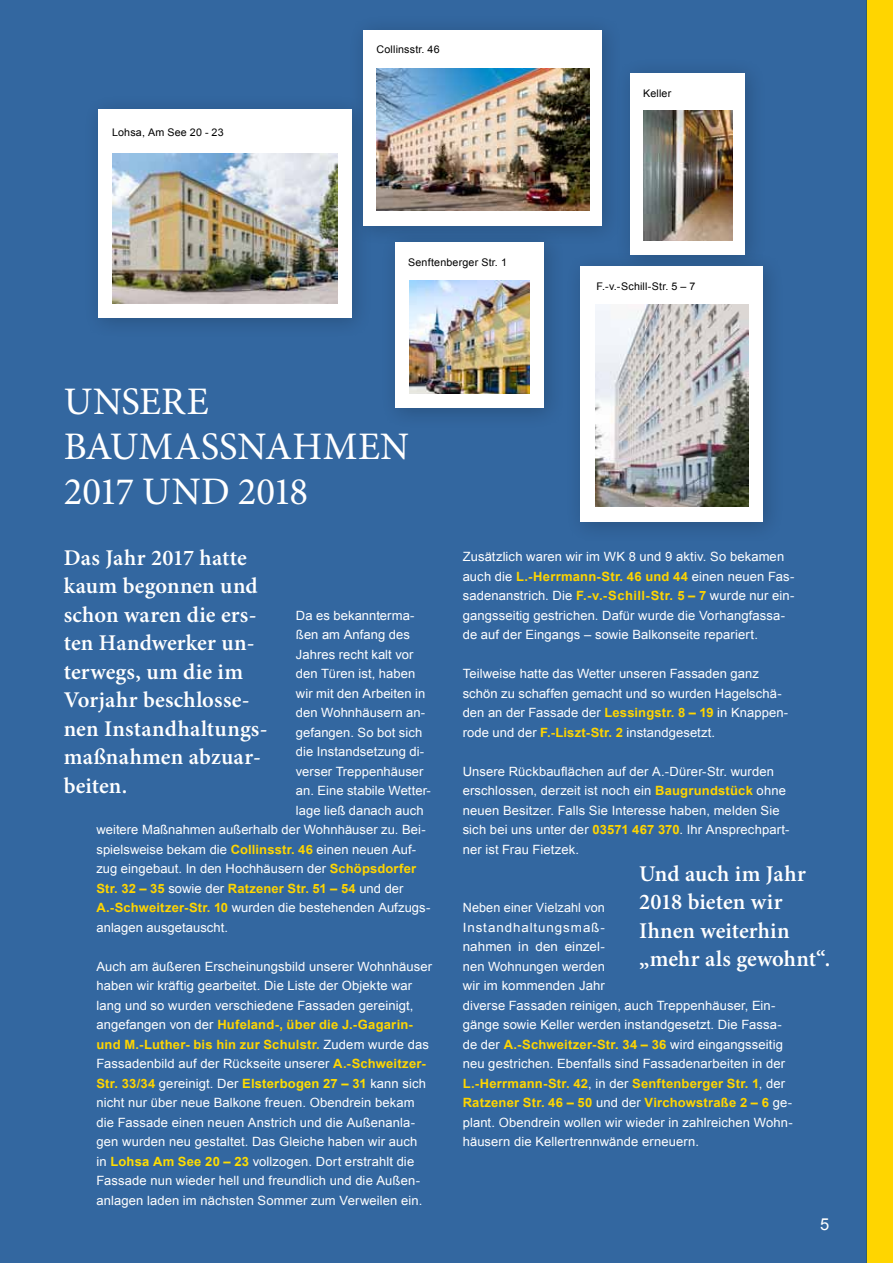
<style>
.page{position:relative;width:893px;height:1263px;background:#fff}
.page>*{position:absolute;margin:0;border:0;box-sizing:border-box;transform-origin:0 0}
.t1{font:39px/45px "Minion Pro";color:#fff}
.t2{font:600 22.5px/28.5px "Minion Pro";letter-spacing:.005em;color:#fff}
.t3{font:16.5px "Arial";color:#fff}
.t4{font:12.75px/19.5px "Arial";letter-spacing:.01em;color:#fff}
.t5{font:700 12.75px "Arial";letter-spacing:.01em;color:#ffd500}
.t6{font:10.5px "Arial";letter-spacing:.02em;color:#000}
.s1{font-weight:700;color:#ffd500}
.s2{font-weight:400;color:#fff}
.s3{font-weight:700;color:#fd0}
</style>
<div class="page">
<div style="left:867px;top:0;width:26px;height:1263px;background:#ffd500"></div>
<div style="left:0;top:0;width:867px;height:1263px;background:#3367a0"></div>
<div style="left:83px;top:94px;width:290px;height:245px;background:#31649b"></div>
<div style="left:98px;top:109px;width:253px;height:209px;background:#fff"></div>
<img style="left:112px;top:153px;width:225px;height:150px">
<div style="left:348px;top:14px;width:276px;height:233px;background:#000;opacity:.2"></div>
<div style="left:363px;top:30px;width:239px;height:195px;background:#fff"></div>
<img style="left:376px;top:68px;width:213px;height:142px">
<div style="left:379px;top:227px;width:187px;height:203px;background:#306299"></div>
<div style="left:395px;top:242px;width:149px;height:166px;background:#fff"></div>
<img style="left:409px;top:281px;width:120px;height:113px">
<div style="left:615px;top:57px;width:152px;height:219px;background:#31649b"></div>
<div style="left:630px;top:73px;width:115px;height:182px;background:#fff"></div>
<img style="left:643px;top:111px;width:89px;height:130px">
<div style="left:565px;top:251px;width:220px;height:293px;background:#000;opacity:.2"></div>
<div style="left:581px;top:267px;width:182px;height:255px;background:#fff"></div>
<img style="left:595px;top:304px;width:153px;height:203px">
<p class="t6" style="left:112px;top:126px;width:113px">Lohsa, Am See 20 - 23</p>
<p class="t6" style="left:376px;top:43px;width:65px">Collinsstr. 46</p>
<p class="t6" style="left:408px;top:256px;width:100px">Senftenberger Str. 1</p>
<h1 class="t1" style="left:64px;top:379px;width:347px">UNSERE<br>BAUMASSNAHMEN<br>2017 UND 2018</h1>
<p class="t6" style="left:643px;top:87px;width:30px">Keller</p>
<p class="t6" style="left:597px;top:280px;width:100px">F.-v.-Schill-Str. 5 – 7</p>
<h2 class="t2" style="left:64px;top:543px;width:205px">Das Jahr 2017 hatte kaum begonnen und schon waren die ers&shy;ten Handwerker un&shy;terwegs, um die im<br>Vorjahr beschlosse&shy;nen Instandhaltungs&shy;maßnahmen abzuar&shy;beiten.</h2>
<p class="t4" style="left:296px;top:605px;width:120px">Da es bekannterma-</p>
<p class="t4" style="left:296px;top:625px;width:115px">ßen am Anfang des</p>
<p class="t4" style="left:296px;top:644px;width:119px">Jahres recht kalt vor</p>
<p class="t4" style="left:296px;top:664px;width:121px">den Türen ist, haben</p>
<p class="t4" style="left:296px;top:683px;width:131px">wir mit den Arbeiten in</p>
<p class="t4" style="left:296px;top:703px;width:131px">den Wohnhäusern an-</p>
<p class="t4" style="left:296px;top:722px;width:128px">gefangen. So bot sich</p>
<p class="t4" style="left:296px;top:742px;width:130px">die Instandsetzung di-</p>
<p class="t4" style="left:296px;top:761px;width:129px">verser Treppenhäuser</p>
<p class="t4" style="left:296px;top:781px;width:136px">an. Eine stabile Wetter-</p>
<p class="t4" style="left:296px;top:800px;width:129px">lage ließ danach auch</p>
<p class="t4" style="left:96px;top:820px;width:331px">weitere Maßnahmen außerhalb der Wohnhäuser zu. Bei-</p>
<p class="t4" style="left:96px;top:839px;width:321px">spielsweise bekam die <span class="s1">Collinsstr. 46</span> einen neuen Auf-</p>
<p class="t4" style="left:96px;top:859px;width:321px">zug eingebaut. In den Hochhäusern der <span class="s1">Schöpsdorfer</span></p>
<p class="t5" style="left:96px;top:880px;width:309px">Str. 32 – 35 <span class="s2">sowie der</span> Ratzener Str. 51 – 54 <span class="s2">und der</span></p>
<p class="t4" style="left:96px;top:898px;width:335px"><span class="s1">A.-Schweitzer-Str. 10</span> wurden die bestehenden Aufzugs-</p>
<p class="t4" style="left:96px;top:917px;width:133px">anlagen ausgetauscht.</p>
<p class="t4" style="left:96px;top:956px;width:337px">Auch am äußeren Erscheinungsbild unserer Wohnhäuser haben wir kräftig gearbeitet. Die Liste der Objekte war lang und so wurden verschiedene Fassaden gereinigt, angefangen von der <span class="s1">Hufeland-, über die J.-Gagarin&shy;und M.-Luther- bis hin zur Schulstr.</span> Zudem wurde das Fassadenbild auf der Rückseite unserer <span class="s1">A.-Schweitzer-Str. 33/34</span> gereinigt. Der <span class="s3">Elsterbogen 27 – 31</span> kann sich nicht nur über neue Balkone freuen. Obendrein bekam die Fassade einen neuen Anstrich und die Außenanla&shy;gen wurden neu gestaltet. Das Gleiche haben wir auch<br>in <span class="s3">Lohsa Am See 20 – 23</span> vollzogen. Dort erstrahlt die Fassade nun wieder hell und freundlich und die Außen&shy;anlagen laden im nächsten Sommer zum Verweilen ein.</p>
<p class="t4" style="left:463px;top:547px;width:333px">Zusätzlich waren wir im WK 8 und 9 aktiv. So bekamen auch die <span class="s1">L.-Herrmann-Str. 46 und 44</span> einen neuen Fas&shy;sadenanstrich. Die <span class="s1">F.-v.-Schill-Str. 5 – 7</span> wurde nur ein&shy;gangsseitig gestrichen. Dafür wurde die Vorhangfassa&shy;de auf der Eingangs – sowie Balkonseite repariert.</p>
<p class="t4" style="left:463px;top:664px;width:327px">Teilweise hatte das Wetter unseren Fassaden ganz schön zu schaffen gemacht und so wurden Hagelschä&shy;den an der Fassade der <span class="s1">Lessingstr. 8 – 19</span> in Knappen&shy;rode und der <span class="s1">F.-Liszt-Str. 2</span> instandgesetzt.</p>
<p class="t4" style="left:463px;top:761px;width:328px">Unsere Rückbauflächen auf der A.-Dürer-Str. wurden erschlossen, derzeit ist noch ein <span class="s1">Baugrundstück</span> ohne neuen Besitzer. Falls Sie Interesse haben, melden Sie sich bei uns unter der <span class="s1">03571 467 370</span>. Ihr Ansprechpart&shy;ner ist Frau Fietzek.</p>
<h2 class="t2" style="left:639px;top:859px;width:193px">Und auch im Jahr<br>2018 bieten wir<br>Ihnen weiterhin „mehr als gewohnt“.</h2>
<p class="t4" style="left:463px;top:898px;width:332px">Neben einer Vielzahl von<br>Instandhaltungsmaß-<br>nahmen in den einzel-<br>nen Wohnungen werden<br>wir im kommenden Jahr<br>diverse Fassaden reinigen, auch Treppenhäuser, Ein&shy;gänge sowie Keller werden instandgesetzt. Die Fassa&shy;de der <span class="s1">A.-Schweitzer-Str. 34 – 36</span> wird eingangsseitig neu gestrichen. Ebenfalls sind Fassadenarbeiten in der <span class="s1">L.-Herrmann-Str. 42</span>, in der <span class="s1">Senftenberger Str. 1</span>, der <span class="s1">Ratzener Str. 46 – 50</span> und der <span class="s1">Virchowstraße 2 – 6</span> ge&shy;plant. Obendrein wollen wir wieder in zahlreichen Wohn&shy;häusern die Kellertrennwände erneuern.</p>
<p class="t3" style="left:820px;top:1214px;width:11px">5</p>
</div>
